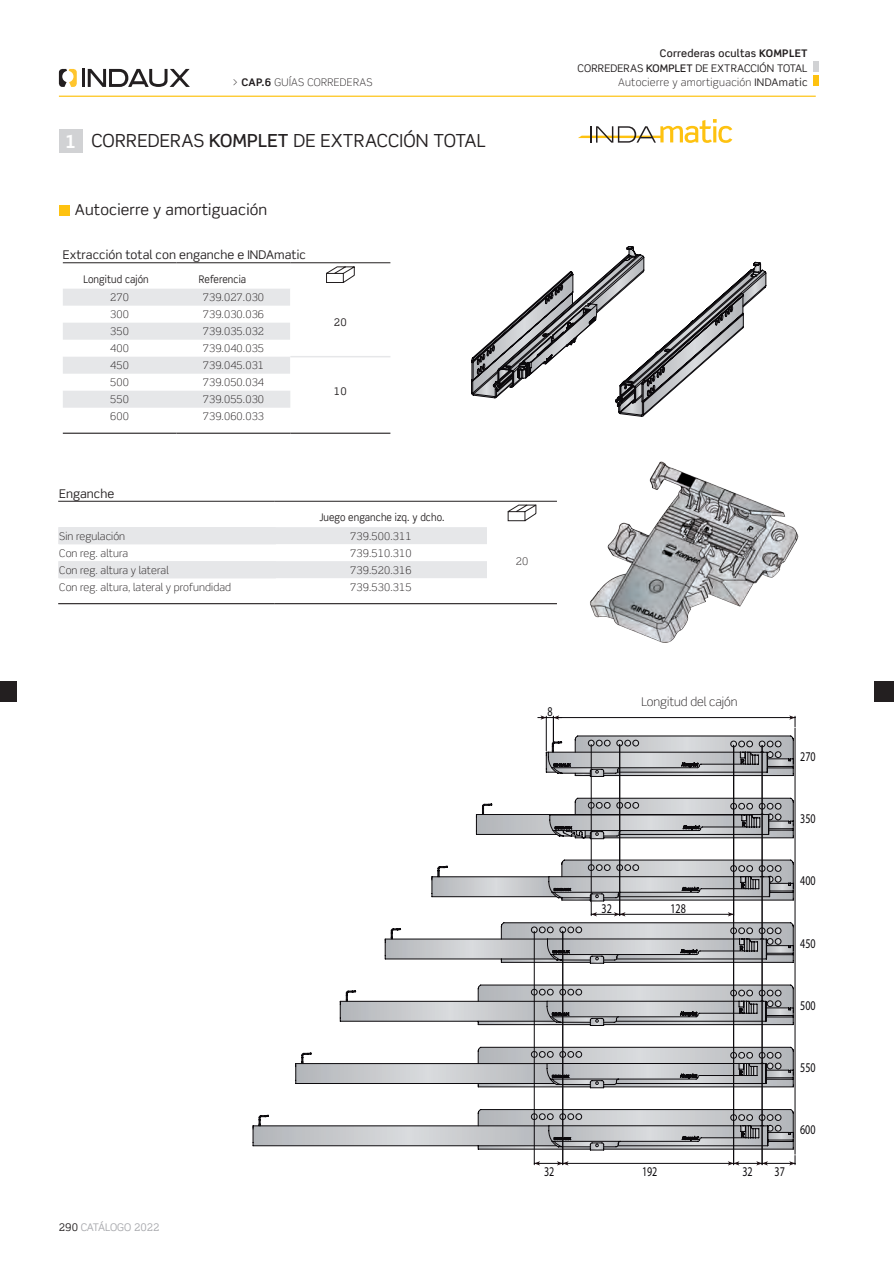
<style>
.page{position:relative;width:894px;height:1266px;background:#fff}
.page>*{position:absolute;margin:0;border:0;box-sizing:border-box;transform-origin:0 0}
.TITULU_1{font:18px "Scene Pro";letter-spacing:.01em;color:#231f20}
.TITULU_1-2{font:700 18px "Scene Pro";color:#fff}
.TITULU_2{font:15px "Scene Pro";letter-spacing:.01em;color:#231f20}
.t1{font:13.35px "Myriad Pro";color:#0b090c;scale:.75 1}
.tabl__TITULO{font:12px "Scene Pro";letter-spacing:.005em;color:#231f20}
.notas{font:300 12px "Scene Pro";color:#231f20}
.tabl__texto{font:300 10.5px "Scene Pro";letter-spacing:.01em;color:#231f20}
.tabl__titulillo{font:10.5px "Scene Pro";letter-spacing:.01em;color:#231f20;scale:.9 1}
.cab__TITULU_1{font:10.5px "Scene Pro";letter-spacing:.01em;color:#231f20}
.cab__TITULU_2{font:300 10.5px "Scene Pro";letter-spacing:.03em;color:#231f20}
.cab__TITULU_Ø{font:500 10.5px "Scene Pro";letter-spacing:.02em;color:#231f20}
.tabl__texto-2{font:300 10.5px "Scene Pro";letter-spacing:.03em;color:#231f20}
.t2{font:10.5px "Scene Pro";color:#a8a9ad}
.tabl__texto-3{font:10.5px "Scene Pro";color:#231f20}
.s1{font-weight:700}
.s2{font-weight:500}
.s3{font-weight:400}
.s4{color:#231f20}
</style>
<div class="page">
<div style="left:813px;top:61px;width:5px;height:11px;background:#d1d2d4"></div>
<div style="left:813px;top:76px;width:5px;height:10px;background:#fec210"></div>
<hr style="left:59px;top:96px;width:756px;height:1px;background:#fec210">
<svg style="left:59px;top:69px;width:18px;height:18px"></svg>
<hr style="left:82px;top:69px;width:3px;height:18px;background:#231f20">
<svg style="left:88px;top:69px;width:102px;height:18px"></svg>
<svg style="left:63px;top:289px;width:327px;height:119px"></svg>
<hr style="left:63px;top:262px;width:113px;height:1px;background:#231f20">
<hr style="left:176px;top:262px;width:114px;height:1px;background:#231f20">
<hr style="left:290px;top:262px;width:100px;height:1px;background:#231f20">
<hr style="left:63px;top:433px;width:113px;height:1px;background:#231f20">
<hr style="left:176px;top:433px;width:114px;height:1px;background:#231f20">
<hr style="left:290px;top:433px;width:100px;height:1px;background:#231f20">
<hr style="left:290px;top:356px;width:100px;height:1px;background:#e6e7e9">
<svg style="left:326px;top:266px;width:29px;height:17px"></svg>
<div style="left:59px;top:205px;width:11px;height:10px;background:#fec210"></div>
<svg style="left:578px;top:119px;width:154px;height:24px"></svg>
<div style="left:59px;top:129px;width:24px;height:24px;background:#d1d2d4"></div>
<hr style="left:58px;top:501px;width:217px;height:1px;background:#231f20">
<hr style="left:275px;top:501px;width:212px;height:1px;background:#231f20">
<hr style="left:487px;top:501px;width:70px;height:1px;background:#231f20">
<hr style="left:58px;top:603px;width:217px;height:1px;background:#231f20">
<hr style="left:275px;top:603px;width:212px;height:1px;background:#231f20">
<hr style="left:487px;top:603px;width:70px;height:1px;background:#231f20">
<svg style="left:507px;top:505px;width:29px;height:16px"></svg>
<img style="left:590px;top:461px;width:209px;height:182px">
<hr style="left:794px;top:728px;width:1px;height:426px;background:#0b090c">
<hr style="left:762px;top:1163px;width:33px;height:1px;background:#0b090c">
<hr style="left:761px;top:745px;width:1px;height:420px;background:#0b090c">
<hr style="left:733px;top:745px;width:1px;height:420px;background:#0b090c">
<hr style="left:562px;top:1163px;width:171px;height:1px;background:#0b090c">
<hr style="left:534px;top:931px;width:1px;height:234px;background:#0b090c">
<hr style="left:562px;top:931px;width:1px;height:234px;background:#0b090c">
<svg style="left:253px;top:715px;width:542px;height:435px"></svg>
<svg style="left:534px;top:1161px;width:34px;height:5px"></svg>
<svg style="left:727px;top:1161px;width:40px;height:5px"></svg>
<svg style="left:789px;top:1156px;width:6px;height:10px"></svg>
<svg style="left:471px;top:246px;width:295px;height:171px"></svg>
<svg style="left:58px;top:527px;width:429px;height:51px"></svg>
<div style="left:874px;top:681px;width:20px;height:21px;background:#231f20"></div>
<div style="left:0;top:681px;width:16px;height:21px;background:#231f20"></div>
<p class="tabl__texto-2" style="left:232px;top:76px;width:142px">&gt; <span class="s1">CAP.6</span> GUÍAS CORREDERAS</p>
<p class="TITULU_1-2" style="left:65px;top:130px;width:13px">1</p>
<p class="TITULU_1" style="left:91px;top:130px;width:396px">CORREDERAS <span class="s2">KOMPLET</span> DE EXTRACCIÓN TOTAL</p>
<p class="TITULU_2" style="left:75px;top:201px;width:194px">Autocierre y amortiguación</p>
<p class="tabl__TITULO" style="left:63px;top:247px;width:244px">Extracción total con enganche e INDAmatic</p>
<p class="tabl__titulillo" style="left:83px;top:272px;width:74px">Longitud cajón</p>
<p class="tabl__titulillo" style="left:199px;top:272px;width:54px">Referencia</p>
<p class="tabl__texto" style="left:110px;top:291px;width:20px">270</p>
<p class="tabl__texto" style="left:203px;top:291px;width:63px">739.027.030</p>
<p class="tabl__texto" style="left:110px;top:308px;width:20px">300</p>
<p class="tabl__texto" style="left:203px;top:308px;width:63px">739.030.036</p>
<p class="tabl__texto" style="left:110px;top:325px;width:20px">350</p>
<p class="tabl__texto" style="left:203px;top:325px;width:63px">739.035.032</p>
<p class="tabl__texto" style="left:110px;top:342px;width:20px">400</p>
<p class="tabl__texto" style="left:203px;top:342px;width:63px">739.040.035</p>
<p class="tabl__texto" style="left:110px;top:359px;width:20px">450</p>
<p class="tabl__texto" style="left:203px;top:359px;width:63px">739.045.031</p>
<p class="tabl__texto" style="left:110px;top:376px;width:20px">500</p>
<p class="tabl__texto" style="left:203px;top:376px;width:63px">739.050.034</p>
<p class="tabl__texto" style="left:110px;top:393px;width:20px">550</p>
<p class="tabl__texto" style="left:203px;top:393px;width:63px">739.055.030</p>
<p class="tabl__texto" style="left:110px;top:410px;width:20px">600</p>
<p class="tabl__texto" style="left:203px;top:410px;width:63px">739.060.033</p>
<p class="tabl__TITULO" style="left:59px;top:486px;width:57px">Enganche</p>
<p class="tabl__texto" style="left:59px;top:530px;width:67px">Sin regulación</p>
<p class="tabl__texto" style="left:59px;top:547px;width:70px">Con reg. altura</p>
<p class="tabl__texto" style="left:59px;top:564px;width:111px">Con reg. altura y lateral</p>
<p class="tabl__texto" style="left:59px;top:581px;width:173px">Con reg. altura, lateral y profundidad</p>
<p class="tabl__texto-3" style="left:334px;top:316px;width:14px">20</p>
<p class="tabl__texto-3" style="left:334px;top:385px;width:14px">10</p>
<p class="tabl__titulillo" style="left:319px;top:511px;width:141px">Juego enganche izq. y dcho.</p>
<p class="tabl__texto" style="left:350px;top:530px;width:63px">739.500.311</p>
<p class="tabl__texto" style="left:350px;top:547px;width:63px">739.510.310</p>
<p class="tabl__texto" style="left:350px;top:564px;width:63px">739.520.316</p>
<p class="tabl__texto" style="left:350px;top:581px;width:63px">739.530.315</p>
<p class="tabl__texto" style="left:515px;top:555px;width:14px">20</p>
<p class="cab__TITULU_Ø" style="left:660px;top:47px;width:149px">Correderas ocultas <span class="s1">KOMPLET</span></p>
<p class="cab__TITULU_1" style="left:577px;top:61px;width:231px">CORREDERAS <span class="s2">KOMPLET</span> DE EXTRACCIÓN TOTAL</p>
<p class="cab__TITULU_2" style="left:618px;top:76px;width:191px">Autocierre y amortiguación <span class="s3">INDAmatic</span></p>
<p class="t2" style="left:59px;top:1220px;width:102px"><span class="s4">290</span> CATÁLOGO 2022</p>
<p class="t1" style="left:547px;top:704px;width:8px">8</p>
<p class="notas" style="left:641px;top:694px;width:98px">Longitud del cajón</p>
<p class="t1" style="left:800px;top:748px;width:22px">270</p>
<p class="t1" style="left:800px;top:810px;width:22px">350</p>
<p class="t1" style="left:601px;top:900px;width:15px">32</p>
<p class="t1" style="left:670px;top:900px;width:22px">128</p>
<p class="t1" style="left:544px;top:1163px;width:15px">32</p>
<p class="t1" style="left:642px;top:1163px;width:22px">192</p>
<p class="t1" style="left:800px;top:873px;width:22px">400</p>
<p class="t1" style="left:800px;top:935px;width:22px">450</p>
<p class="t1" style="left:800px;top:997px;width:22px">500</p>
<p class="t1" style="left:800px;top:1059px;width:22px">550</p>
<p class="t1" style="left:742px;top:1163px;width:15px">32</p>
<p class="t1" style="left:774px;top:1163px;width:15px">37</p>
<p class="t1" style="left:800px;top:1122px;width:22px">600</p>
</div>
